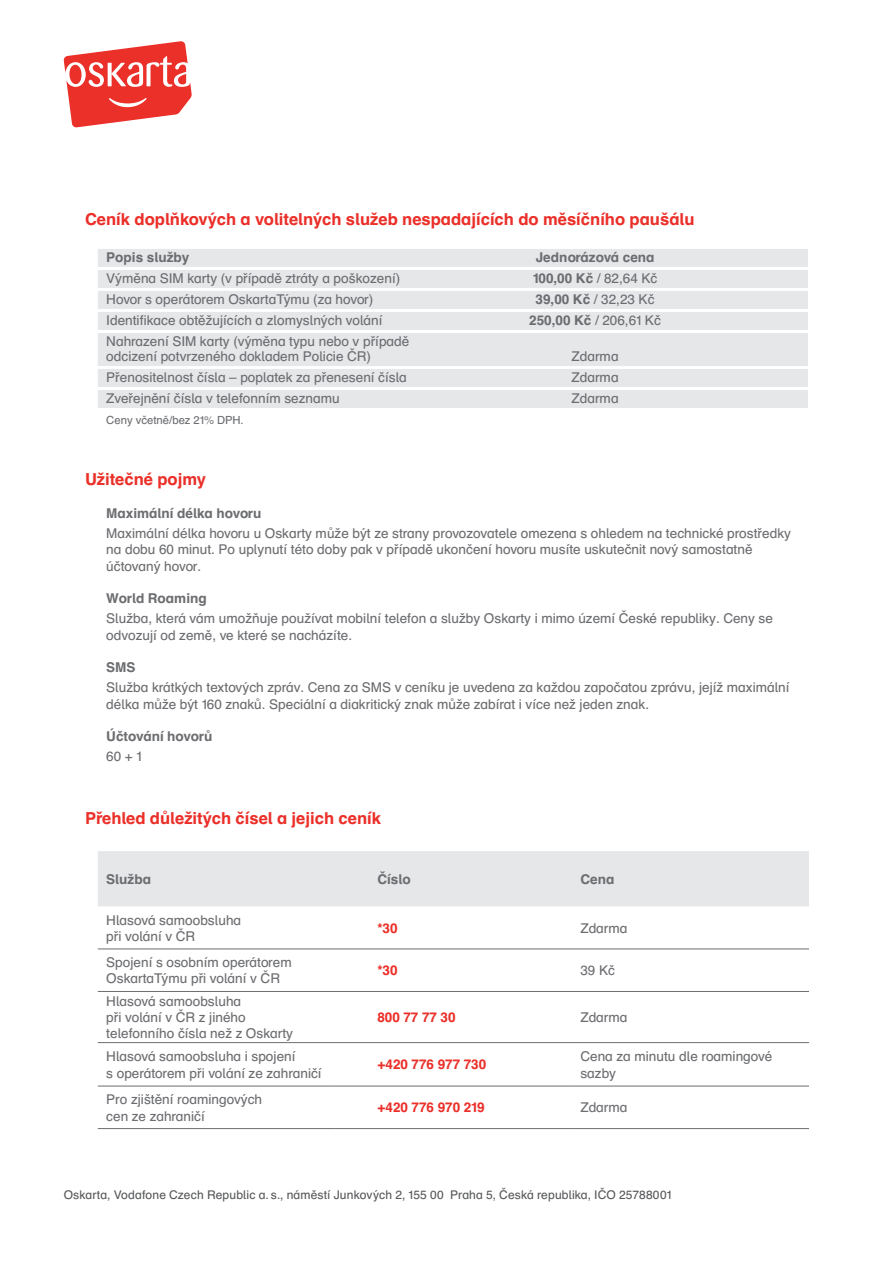
<style>
.page{position:relative;width:893px;height:1263px;background:#fff}
.page>*{position:absolute;margin:0;border:0;box-sizing:border-box;transform-origin:0 0}
.t1{font:700 16.5px "Schulbuch Nord CE";color:#eb2f29}
.t2{font:13.5px/16.2px "Schulbuch Nord CE";color:#6c6d70}
.t3{font:700 13.5px "Schulbuch Nord CE";color:#6c6d70}
.t4{font:700 13.5px "Schulbuch Nord CE";color:#eb2f29}
.t5{font:12px "Schulbuch Nord CE";letter-spacing:.01em;color:#57585a}
.t6{font:11.25px "Schulbuch Nord CE";color:#6c6d70}
.s1{font-weight:400}
.s2{font-weight:700}
</style>
<div class="page">
<svg style="left:64px;top:41px;width:128px;height:86px"></svg>
<div style="left:98px;top:249px;width:710px;height:18px;background:#e6e7e9"></div>
<div style="left:98px;top:270px;width:710px;height:18px;background:#e6e7e9"></div>
<div style="left:98px;top:291px;width:710px;height:18px;background:#e6e7e9"></div>
<div style="left:98px;top:312px;width:710px;height:18px;background:#e6e7e9"></div>
<div style="left:98px;top:333px;width:710px;height:33px;background:#e6e7e9"></div>
<div style="left:98px;top:369px;width:710px;height:18px;background:#e6e7e9"></div>
<div style="left:98px;top:390px;width:710px;height:18px;background:#e6e7e9"></div>
<div style="left:98px;top:851px;width:711px;height:55px;background:#e6e7e9"></div>
<hr style="left:98px;top:948px;width:711px;height:1px;background:#6c6d70">
<hr style="left:98px;top:991px;width:711px;height:1px;background:#6c6d70">
<hr style="left:98px;top:1042px;width:711px;height:1px;background:#6c6d70">
<hr style="left:98px;top:1086px;width:237px;height:1px;background:#6c6d70">
<hr style="left:98px;top:1128px;width:237px;height:1px;background:#6c6d70">
<hr style="left:335px;top:1086px;width:237px;height:1px;background:#6c6d70">
<hr style="left:335px;top:1128px;width:237px;height:1px;background:#6c6d70">
<hr style="left:572px;top:1086px;width:237px;height:1px;background:#6c6d70">
<hr style="left:572px;top:1128px;width:237px;height:1px;background:#6c6d70">
<p class="t1" style="left:85px;top:212px;width:611px">Ceník doplňkových a volitelných služeb nespadajících do měsíčního paušálu</p>
<p class="t3" style="left:106px;top:252px;width:85px">Popis služby</p>
<p class="t3" style="left:536px;top:252px;width:120px">Jednorázová cena</p>
<p class="t2" style="left:106px;top:271px;width:295px">Výměna SIM karty (v případě ztráty a poškození)</p>
<p class="t3" style="left:533px;top:273px;width:126px">100,00 Kč <span class="s1">/ 82,64 Kč</span></p>
<p class="t2" style="left:106px;top:292px;width:269px">Hovor s operátorem OskartaTýmu (za hovor)</p>
<p class="t2" style="left:536px;top:292px;width:120px"><span class="s2">39,00 Kč</span> / 32,23 Kč</p>
<p class="t2" style="left:106px;top:313px;width:278px">Identifikace obtěžujících a zlomyslných volání</p>
<p class="t2" style="left:529px;top:313px;width:133px"><span class="s2">250,00 Kč</span> / 206,61 Kč</p>
<p class="t2" style="left:106px;top:335px;width:305px;line-height:15px">Nahrazení SIM karty (výměna typu nebo v případě odcizení potvrzeného dokladem Policie ČR)</p>
<p class="t2" style="left:572px;top:349px;width:49px">Zdarma</p>
<p class="t2" style="left:106px;top:370px;width:302px">Přenositelnost čísla – poplatek za přenesení čísla</p>
<p class="t2" style="left:572px;top:370px;width:49px">Zdarma</p>
<p class="t2" style="left:106px;top:391px;width:235px">Zveřejnění čísla v telefonním seznamu</p>
<p class="t2" style="left:572px;top:391px;width:49px">Zdarma</p>
<p class="t6" style="left:106px;top:415px;width:139px">Ceny včetně/bez 21% DPH.</p>
<p class="t1" style="left:85px;top:473px;width:123px">Užitečné pojmy</p>
<p class="t3" style="left:106px;top:507px;width:157px">Maximální délka hovoru</p>
<p class="t2" style="left:106px;top:526px;width:686px">Maximální délka hovoru u Oskarty může být ze strany provozovatele omezena s ohledem na technické prostředky na dobu 60 minut. Po uplynutí této doby pak v případě ukončení hovoru musíte uskutečnit nový samostatně účtovaný hovor.</p>
<p class="t3" style="left:106px;top:593px;width:102px">World Roaming</p>
<p class="t2" style="left:106px;top:612px;width:668px">Služba, která vám umožňuje používat mobilní telefon a služby Oskarty i mimo území České republiky. Ceny se odvozují od země, ve které se nacházíte.</p>
<p class="t3" style="left:106px;top:662px;width:31px">SMS</p>
<p class="t2" style="left:106px;top:681px;width:685px">Služba krátkých textových zpráv. Cena za SMS v ceníku je uvedena za každou započatou zprávu, jejíž maximální délka může být 160 znaků. Speciální a diakritický znak může zabírat i více než jeden znak.</p>
<p class="t3" style="left:106px;top:731px;width:108px">Účtování hovorů</p>
<p class="t2" style="left:106px;top:750px;width:37px">60 + 1</p>
<p class="t1" style="left:85px;top:812px;width:298px">Přehled důležitých čísel a jejich ceník</p>
<p class="t3" style="left:106px;top:873px;width:46px">Služba</p>
<p class="t3" style="left:377px;top:873px;width:35px">Číslo</p>
<p class="t3" style="left:580px;top:873px;width:35px">Cena</p>
<p class="t2" style="left:106px;top:913px;width:136px">Hlasová samoobsluha při volání v ČR</p>
<p class="t4" style="left:377px;top:922px;width:22px">*30</p>
<p class="t2" style="left:580px;top:921px;width:49px">Zdarma</p>
<p class="t2" style="left:106px;top:955px;width:187px">Spojení s osobním operátorem<br>OskartaTýmu při volání v ČR</p>
<p class="t4" style="left:377px;top:965px;width:22px">*30</p>
<p class="t2" style="left:580px;top:963px;width:36px">39 Kč</p>
<p class="t2" style="left:106px;top:994px;width:188px">Hlasová samoobsluha<br>při volání v ČR z jiného telefonního čísla než z Oskarty</p>
<p class="t4" style="left:377px;top:1012px;width:80px">800 77 77 30</p>
<p class="t2" style="left:580px;top:1010px;width:49px">Zdarma</p>
<p class="t2" style="left:106px;top:1049px;width:217px">Hlasová samoobsluha i spojení<br>s operátorem při volání ze zahraničí</p>
<p class="t4" style="left:377px;top:1059px;width:110px">+420 776 977 730</p>
<p class="t2" style="left:580px;top:1049px;width:193px">Cena za minutu dle roamingové sazby</p>
<p class="t2" style="left:106px;top:1092px;width:157px">Pro zjištění roamingových cen ze zahraničí</p>
<p class="t4" style="left:377px;top:1102px;width:109px">+420 776 970 219</p>
<p class="t2" style="left:580px;top:1101px;width:49px">Zdarma</p>
<p class="t5" style="left:64px;top:1190px;width:609px">Oskarta, Vodafone Czech Republic a. s., náměstí Junkových 2, 155 00 Praha 5, Česká republika, IČO 25788001</p>
</div>
